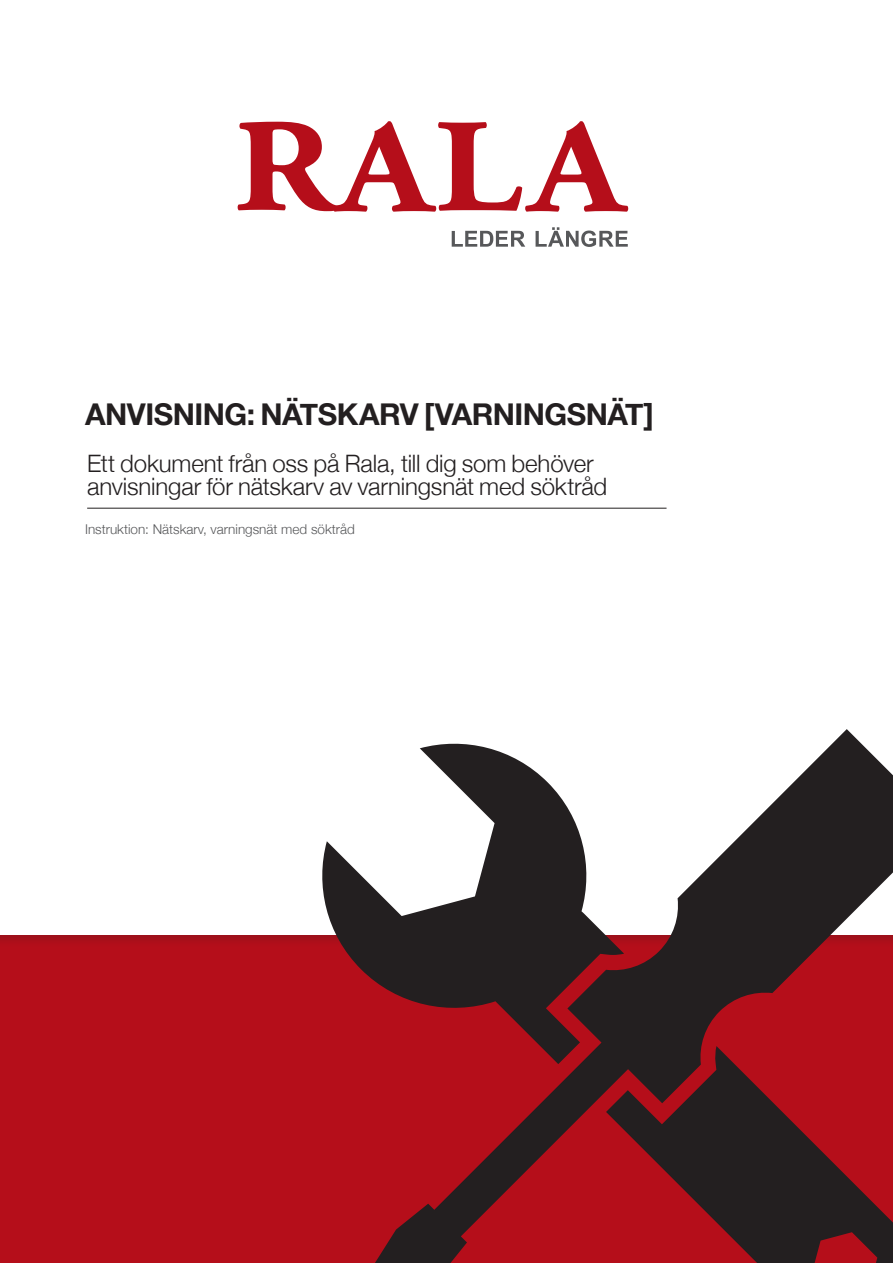
<style>
.page{position:relative;width:893px;height:1263px;background:#fff}
.page>*{position:absolute;margin:0;border:0;box-sizing:border-box;transform-origin:0 0}
.t1{font:700 30px "Helvetica Neue";letter-spacing:-.015em;color:#231f20}
.t2{font:300 24px "Helvetica Neue";letter-spacing:-.005em;color:#231f20}
.t3{font:300 13.5px "Helvetica Neue";color:#57585a}
</style>
<div class="page">
<div style="left:0;top:899px;width:893px;height:364px;background:#b50e1a"></div>
<div style="left:0;top:0;width:893px;height:934px;background:#fff"></div>
<svg style="left:238px;top:121px;width:390px;height:91px"></svg>
<svg style="left:452px;top:231px;width:73px;height:16px"></svg>
<svg style="left:536px;top:227px;width:92px;height:20px"></svg>
<svg style="left:315px;top:729px;width:578px;height:534px"></svg>
<hr style="left:87px;top:508px;width:579px;height:1px;background:#231f20">
<p class="t1" style="left:85px;top:391px;width:570px">ANVISNING: NÄTSKARV [VARNINGSNÄT]</p>
<p class="t2" style="left:87px;top:444px;width:508px">Ett dokument från oss på Rala, till dig som behöver</p>
<p class="t2" style="left:87px;top:467px;width:522px">anvisningar för nätskarv av varningsnät med söktråd</p>
<p class="t3" style="left:85px;top:518px;width:271px">Instruktion: Nätskarv, varningsnät med söktråd</p>
</div>
